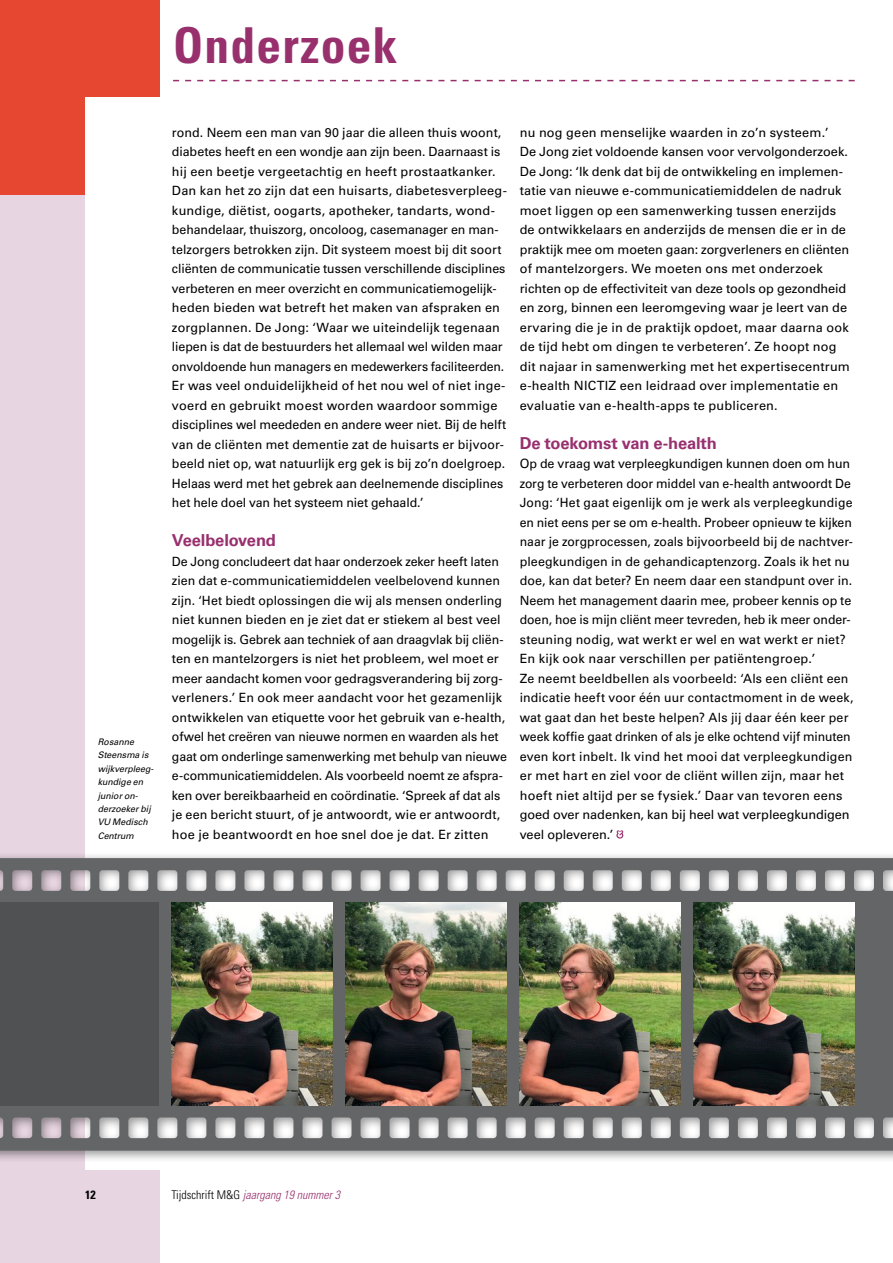
<style>
.page{position:relative;width:893px;height:1263px;background:#fff}
.page>*{position:absolute;margin:0;border:0;box-sizing:border-box;transform-origin:0 0}
.t1{font:700 condensed 49.5px "Univers LT Std";letter-spacing:.025em;color:#98306e}
.t2{font:700 16.5px "Univers LT Std";letter-spacing:-.015em;color:#98306e}
.t3{font:12.75px/19.5px "Univers LT Std";letter-spacing:.005em;color:#000}
.t4{font:italic 300 condensed 12px "Univers LT Std";color:#98306e}
.t5{font:700 condensed 12px "Univers LT Std";color:#000}
.t6{font:italic 9px/13.4px "Univers LT Std";color:#000}
.s1{font-style:normal;color:#000}
</style>
<div class="page">
<div style="left:0;top:0;width:159px;height:195px;background:#e54731"></div>
<div style="left:0;top:195px;width:159px;height:1068px;background:#e7d5e1"></div>
<div style="left:85px;top:98px;width:770px;height:1072px;background:#fff"></div>
<svg style="left:616px;top:830px;width:7px;height:9px"></svg>
<svg style="left:173px;top:80px;width:682px;height:1px"></svg>
<div style="left:0;top:852px;width:893px;height:311px;background:#000;opacity:.4"></div>
<svg style="left:0;top:858px;width:893px;height:293px;background:#818283"></svg>
<img style="left:520px;top:902px;width:161px;height:203px">
<img style="left:694px;top:902px;width:161px;height:203px">
<img style="left:346px;top:902px;width:161px;height:203px">
<div style="left:0;top:902px;width:159px;height:203px;background:#505152"></div>
<img style="left:172px;top:902px;width:161px;height:204px">
<h1 class="t1" style="left:173px;top:15px;width:226px">Onderzoek</h1>
<p class="t6" style="left:98px;top:735px;width:57px">Rosanne<br>Steensma is wijkverpleeg&shy;kundige en junior on&shy;derzoeker bij<br>VU Medisch<br>Centrum</p>
<p class="t3" style="left:172px;top:122px;width:336px">rond. Neem een man van 90 jaar die alleen thuis woont, diabetes heeft en een wondje aan zijn been. Daarnaast is hij een beetje vergeetachtig en heeft prostaatkanker.<br>Dan kan het zo zijn dat een huisarts, diabetesverpleeg&shy;kundige, diëtist, oogarts, apotheker, tandarts, wond&shy;behandelaar, thuiszorg, oncoloog, casemanager en man&shy;telzorgers betrokken zijn. Dit systeem moest bij dit soort cliënten de communicatie tussen verschillende disciplines verbeteren en meer overzicht en communicatiemogelijk&shy;heden bieden wat betreft het maken van afspraken en zorgplannen. De Jong: ‘Waar we uiteindelijk tegenaan liepen is dat de bestuurders het allemaal wel wilden maar onvoldoende hun managers en medewerkers faciliteerden.<br>Er was veel onduidelijkheid of het nou wel of niet inge&shy;voerd en gebruikt moest worden waardoor sommige disciplines wel meededen en andere weer niet. Bij de helft van de cliënten met dementie zat de huisarts er bijvoor&shy;beeld niet op, wat natuurlijk erg gek is bij zo’n doelgroep.<br>Helaas werd met het gebrek aan deelnemende disciplines het hele doel van het systeem niet gehaald.’</p>
<p class="t2" style="left:172px;top:531px;width:106px">Veelbelovend</p>
<p class="t3" style="left:172px;top:551px;width:336px">De Jong concludeert dat haar onderzoek zeker heeft laten zien dat e-communicatiemiddelen veelbelovend kunnen zijn. ‘Het biedt oplossingen die wij als mensen onderling niet kunnen bieden en je ziet dat er stiekem al best veel mogelijk is. Gebrek aan techniek of aan draagvlak bij cliën&shy;ten en mantelzorgers is niet het probleem, wel moet er meer aandacht komen voor gedragsverandering bij zorg&shy;verleners.’ En ook meer aandacht voor het gezamenlijk ontwikkelen van etiquette voor het gebruik van e-health, ofwel het creëren van nieuwe normen en waarden als het gaat om onderlinge samenwerking met behulp van nieuwe e-communicatiemiddelen. Als voorbeeld noemt ze afspra&shy;ken over bereikbaarheid en coördinatie. ‘Spreek af dat als je een bericht stuurt, of je antwoordt, wie er antwoordt, hoe je beantwoordt en hoe snel doe je dat. Er zitten</p>
<p class="t3" style="left:520px;top:122px;width:332px">nu nog geen menselijke waarden in zo’n systeem.’<br>De Jong ziet voldoende kansen voor vervolgonderzoek.<br>De Jong: ‘Ik denk dat bij de ontwikkeling en implemen&shy;tatie van nieuwe e-communicatiemiddelen de nadruk moet liggen op een samenwerking tussen enerzijds de ontwikkelaars en anderzijds de mensen die er in de praktijk mee om moeten gaan: zorgverleners en cliënten of mantelzorgers. We moeten ons met onderzoek richten op de effectiviteit van deze tools op gezondheid en zorg, binnen een leeromgeving waar je leert van de ervaring die je in de praktijk opdoet, maar daarna ook de tijd hebt om dingen te verbeteren’. Ze hoopt nog dit najaar in samenwerking met het expertisecentrum e-health NICTIZ een leidraad over implementatie en evaluatie van e-health-apps te publiceren.</p>
<p class="t2" style="left:520px;top:433px;width:199px">De toekomst van e-health</p>
<p class="t3" style="left:520px;top:454px;width:335px">Op de vraag wat verpleegkundigen kunnen doen om hun zorg te verbeteren door middel van e-health antwoordt De Jong: ‘Het gaat eigenlijk om je werk als verpleegkundige en niet eens per se om e-health. Probeer opnieuw te kijken naar je zorgprocessen, zoals bijvoorbeeld bij de nachtver&shy;pleegkundigen in de gehandicaptenzorg. Zoals ik het nu doe, kan dat beter? En neem daar een standpunt over in.<br>Neem het management daarin mee, probeer kennis op te doen, hoe is mijn cliënt meer tevreden, heb ik meer onder&shy;steuning nodig, wat werkt er wel en wat werkt er niet?<br>En kijk ook naar verschillen per patiëntengroep.’<br>Ze neemt beeldbellen als voorbeeld: ‘Als een cliënt een indicatie heeft voor één uur contactmoment in de week, wat gaat dan het beste helpen? Als jij daar één keer per week koffie gaat drinken of als je elke ochtend vijf minuten even kort inbelt. Ik vind het mooi dat verpleegkundigen er met hart en ziel voor de cliënt willen zijn, maar het hoeft niet altijd per se fysiek.’ Daar van tevoren eens goed over nadenken, kan bij heel wat verpleegkundigen veel opleveren.’</p>
<p class="t5" style="left:85px;top:1188px;width:12px">12</p>
<p class="t4" style="left:171px;top:1188px;width:170px"><span class="s1">Tijdschrift M&amp;G</span> jaargang 19 nummer 3</p>
</div>
